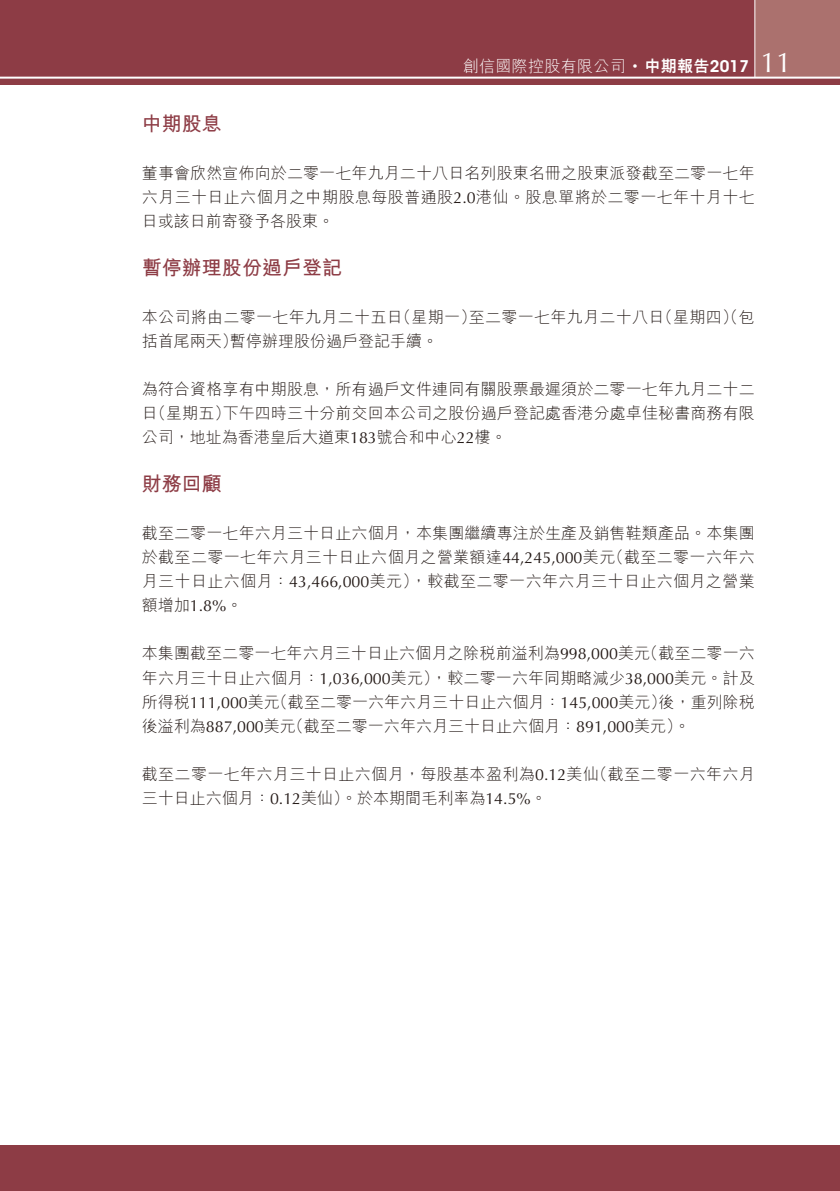
<style>
.page{position:relative;width:840px;height:1191px;background:#fff}
.page>*{position:absolute;margin:0;border:0;box-sizing:border-box;transform-origin:0 0}
.t1{font:700 20px "M Hei HK";color:#8d3c45}
.t2{font:300 16px/24px "M Hei HK";letter-spacing:.02em;color:#231916;text-align:justify}
.t3{font:300 16px "M Hei HK";letter-spacing:.02em;color:#fff}
.s1{font-family:"ITC Avant Garde Std";font-weight:400}
.s2{font-weight:800}
.s3{font-family:"ITC Avant Garde Std";font-weight:600}
.s4{font-family:"Optima LT Std";font-weight:400;font-size:28px}
.s5{font-family:"Optima LT Std";font-weight:400}
</style>
<div class="page">
<div style="left:0;top:0;width:839px;height:85px;background:#8d3c45"></div>
<div style="left:754px;top:0;width:85px;height:78px;background:#ab716e"></div>
<div style="left:0;top:1145px;width:839px;height:46px;background:#8d3c45"></div>
<hr style="left:754px;top:0;width:1px;height:78px;background:#fff">
<hr style="left:0;top:77px;width:839px;height:2px;background:#fff">
<p class="t3" style="left:462px;top:58px;width:330px">創信國際控股有限公司 <span class="s1">•</span> <span class="s2">中期報告</span><span class="s3">2017</span> <span class="s4">11</span></p>
<p class="t1" style="left:142px;top:109px;width:81px">中期股息</p>
<p class="t2" style="left:142px;top:161px;width:614px">董事會欣然宣佈向於二零一七年九月二十八日名列股東名冊之股東派發截至二零一七年六月三十日止六個月之中期股息每股普通股<span class="s5">2.0</span>港仙。股息單將於二零一七年十月十七日或該日前寄發予各股東。</p>
<p class="t1" style="left:142px;top:253px;width:201px">暫停辦理股份過戶登記</p>
<p class="t2" style="left:142px;top:305px;width:614px">本公司將由二零一七年九月二十五日（星期一）至二零一七年九月二十八日（星期四）（包括首尾兩天）暫停辦理股份過戶登記手續。</p>
<p class="t2" style="left:142px;top:377px;width:614px">為符合資格享有中期股息，所有過戶文件連同有關股票最遲須於二零一七年九月二十二日（星期五）下午四時三十分前交回本公司之股份過戶登記處香港分處卓佳秘書商務有限公司，地址為香港皇后大道東<span class="s5">183</span>號合和中心<span class="s5">22</span>樓。</p>
<p class="t1" style="left:142px;top:469px;width:81px">財務回顧</p>
<p class="t2" style="left:142px;top:521px;width:614px">截至二零一七年六月三十日止六個月，本集團繼續專注於生產及銷售鞋類產品。本集團於截至二零一七年六月三十日止六個月之營業額達<span class="s5">44,245,000</span>美元（截至二零一六年六月三十日止六個月：<span class="s5">43,466,000</span>美元），較截至二零一六年六月三十日止六個月之營業額增加<span class="s5">1.8%</span>。</p>
<p class="t2" style="left:142px;top:641px;width:614px">本集團截至二零一七年六月三十日止六個月之除稅前溢利為<span class="s5">998,000</span>美元（截至二零一六年六月三十日止六個月：<span class="s5">1,036,000</span>美元），較二零一六年同期略減少<span class="s5">38,000</span>美元。計及所得稅<span class="s5">111,000</span>美元（截至二零一六年六月三十日止六個月：<span class="s5">145,000</span>美元）後，重列除稅後溢利為<span class="s5">887,000</span>美元（截至二零一六年六月三十日止六個月：<span class="s5">891,000</span>美元）。</p>
<p class="t2" style="left:142px;top:761px;width:614px">截至二零一七年六月三十日止六個月，每股基本盈利為<span class="s5">0.12</span>美仙（截至二零一六年六月三十日止六個月：<span class="s5">0.12</span>美仙）。於本期間毛利率為<span class="s5">14.5%</span>。</p>
</div>
